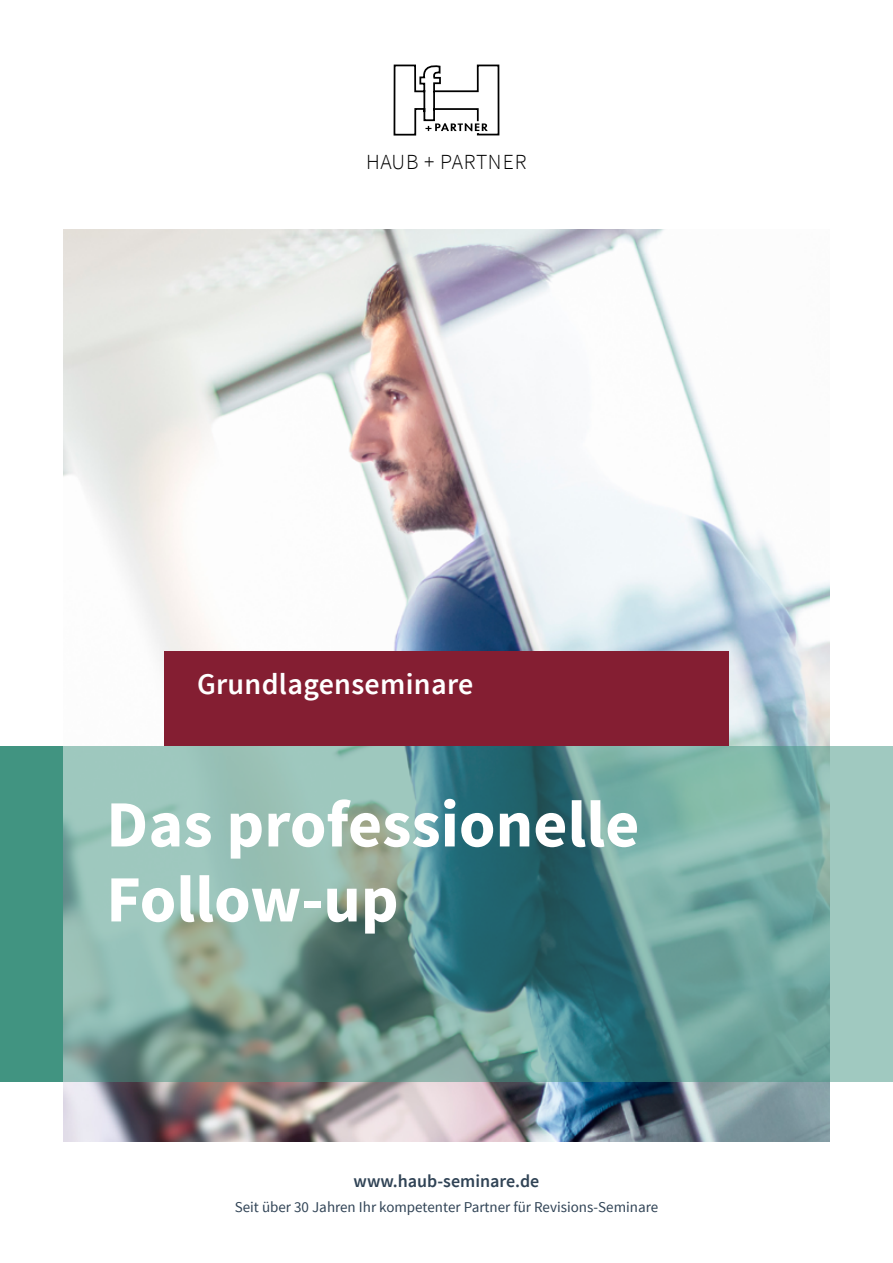
<style>
.page{position:relative;width:893px;height:1263px;background:#fff}
.page>*{position:absolute;margin:0;border:0;box-sizing:border-box;transform-origin:0 0}
.t1{font:700 66px/75px "Source Sans Pro";color:#fff}
.t2{font:600 30px "Source Sans Pro";letter-spacing:.01em;color:#fff}
.t3{font:300 21.45px "Source Sans Pro";letter-spacing:.03em;color:#000}
.t4{font:600 18px "Source Sans Pro";color:#304355}
.t5{font:15px "Source Sans Pro";color:#304355}
</style>
<div class="page">
<div style="left:0;top:746px;width:77px;height:335px;background:#419481"></div>
<img style="left:64px;top:230px;width:765px;height:912px">
<svg style="left:63px;top:746px;width:830px;height:335px"></svg>
<div style="left:164px;top:651px;width:565px;height:95px;background:#841e32"></div>
<svg style="left:393px;top:64px;width:107px;height:72px"></svg>
<h3 class="t3" style="left:366px;top:149px;width:162px">HAUB + PARTNER</h3>
<h2 class="t2" style="left:197px;top:665px;width:278px">Grundlagenseminare</h2>
<h1 class="t1" style="left:106px;top:789px;width:535px">Das professionelle<br>Follow-up</h1>
<p class="t4" style="left:354px;top:1169px;width:187px">www.haub-seminare.de</p>
<p class="t5" style="left:235px;top:1198px;width:425px">Seit über 30 Jahren Ihr kompetenter Partner für Revisions-Seminare</p>
</div>
